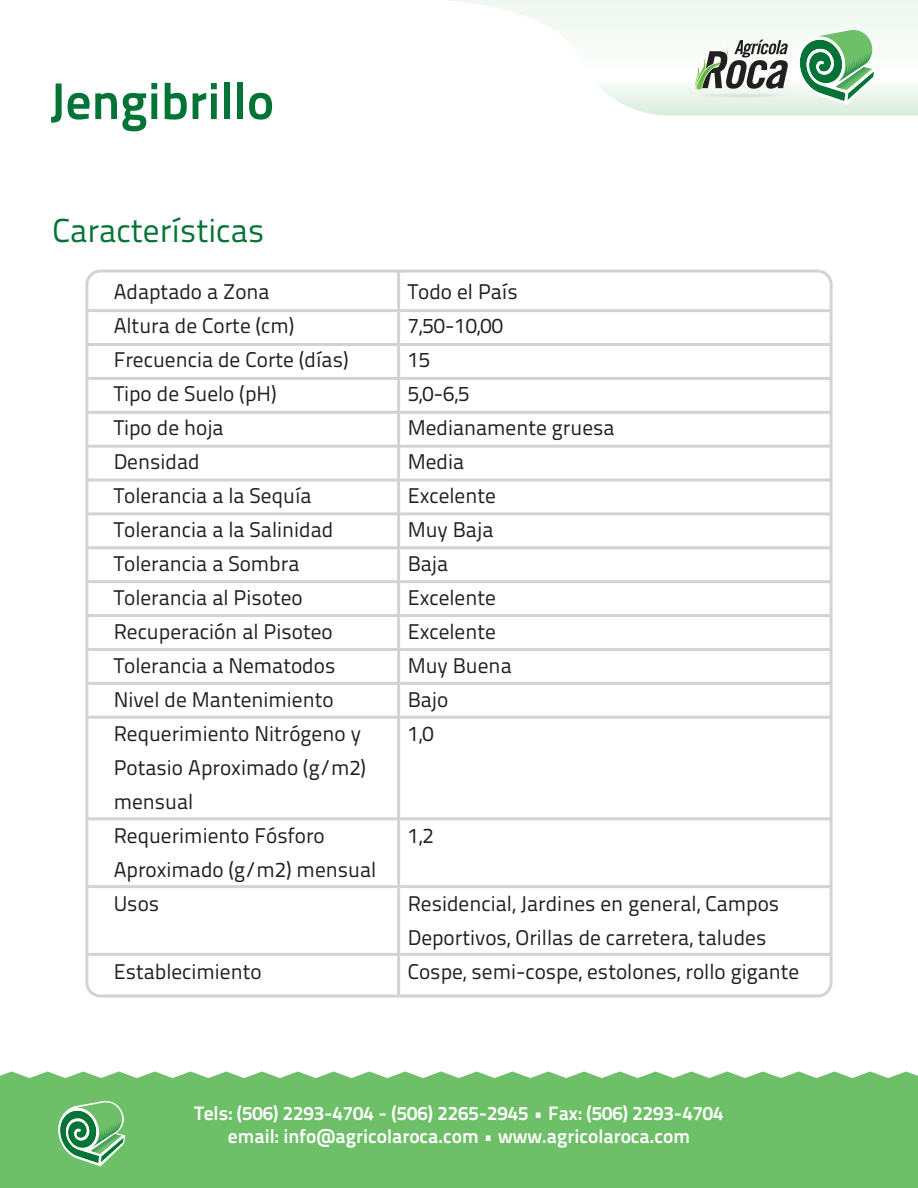
<style>
.page{position:relative;width:918px;height:1188px;background:#fff}
.page>*{position:absolute;margin:0;border:0;box-sizing:border-box;transform-origin:0 0}
.t1{font:700 51.3px "Titillium Text 22 L";color:#037436}
.t2{font:33.15px "Titillium Text 22 L";color:#037436}
.t3{font:21.3px/34px "Titillium Text 22 L";color:#231f20}
.t4{font:700 19.5px/23.4px "Titillium Text 22 L";color:#fff;text-align:center}
</style>
<div class="page">
<svg style="left:450px;top:0;width:468px;height:116px"></svg>
<svg style="left:797px;top:30px;width:77px;height:75px"></svg>
<svg style="left:693px;top:40px;width:96px;height:58px"></svg>
<div style="left:0;top:1071px;width:918px;height:117px;background:#6dc067"></div>
<svg style="left:58px;top:1100px;width:69px;height:66px;background:#6fb87b"></svg>
<div style="left:85px;top:270px;width:748px;height:728px;border:3px solid #d1d3d4;border-radius:14px"></div>
<hr style="left:397px;top:271px;width:3px;height:725px;background:#d1d3d4">
<hr style="left:86px;top:309px;width:744px;height:3px;background:#d1d3d4">
<hr style="left:86px;top:343px;width:744px;height:3px;background:#d1d3d4">
<hr style="left:86px;top:377px;width:744px;height:3px;background:#d1d3d4">
<hr style="left:86px;top:411px;width:744px;height:3px;background:#d1d3d4">
<hr style="left:86px;top:445px;width:744px;height:3px;background:#d1d3d4">
<hr style="left:86px;top:479px;width:744px;height:3px;background:#d1d3d4">
<hr style="left:86px;top:512px;width:744px;height:3px;background:#d1d3d4">
<hr style="left:86px;top:546px;width:744px;height:3px;background:#d1d3d4">
<hr style="left:86px;top:580px;width:744px;height:3px;background:#d1d3d4">
<hr style="left:86px;top:614px;width:744px;height:3px;background:#d1d3d4">
<hr style="left:86px;top:648px;width:744px;height:3px;background:#d1d3d4">
<hr style="left:86px;top:682px;width:744px;height:3px;background:#d1d3d4">
<hr style="left:86px;top:716px;width:744px;height:3px;background:#d1d3d4">
<hr style="left:86px;top:817px;width:744px;height:3px;background:#d1d3d4">
<hr style="left:86px;top:885px;width:744px;height:3px;background:#d1d3d4">
<hr style="left:86px;top:953px;width:744px;height:3px;background:#d1d3d4">
<h1 class="t1" style="left:50px;top:62px;width:226px">Jengibrillo</h1>
<h2 class="t2" style="left:52px;top:206px;width:213px">Características</h2>
<p class="t3" style="left:114px;top:273px;width:264px">Adaptado a Zona<br>Altura de Corte (cm)<br>Frecuencia de Corte (días)<br>Tipo de Suelo (pH)<br>Tipo de hoja<br>Densidad<br>Tolerancia a la Sequía<br>Tolerancia a la Salinidad<br>Tolerancia a Sombra<br>Tolerancia al Pisoteo<br>Recuperación al Pisoteo<br>Tolerancia a Nematodos<br>Nivel de Mantenimiento<br>Requerimiento Nitrógeno y<br>Potasio Aproximado (g/m2) mensual<br>Requerimiento Fósforo<br>Aproximado (g/m2) mensual<br>Usos</p>
<p class="t3" style="left:114px;top:953px;width:149px">Establecimiento</p>
<p class="t3" style="left:408px;top:273px;width:208px">Todo el País<br>7,50-10,00<br>15<br>5,0-6,5<br>Medianamente gruesa<br>Media<br>Excelente<br>Muy Baja<br>Baja<br>Excelente<br>Excelente<br>Muy Buena<br>Bajo<br>1,0</p>
<p class="t3" style="left:408px;top:817px;width:28px">1,2</p>
<p class="t3" style="left:408px;top:885px;width:393px">Residencial, Jardines en general, Campos<br>Deportivos, Orillas de carretera, taludes<br>Cospe, semi-cospe, estolones, rollo gigante</p>
<p class="t4" style="left:194px;top:1100px;width:531px">Tels: (506) 2293-4704 - (506) 2265-2945 • Fax: (506) 2293-4704 email: info@agricolaroca.com • www.agricolaroca.com</p>
</div>
